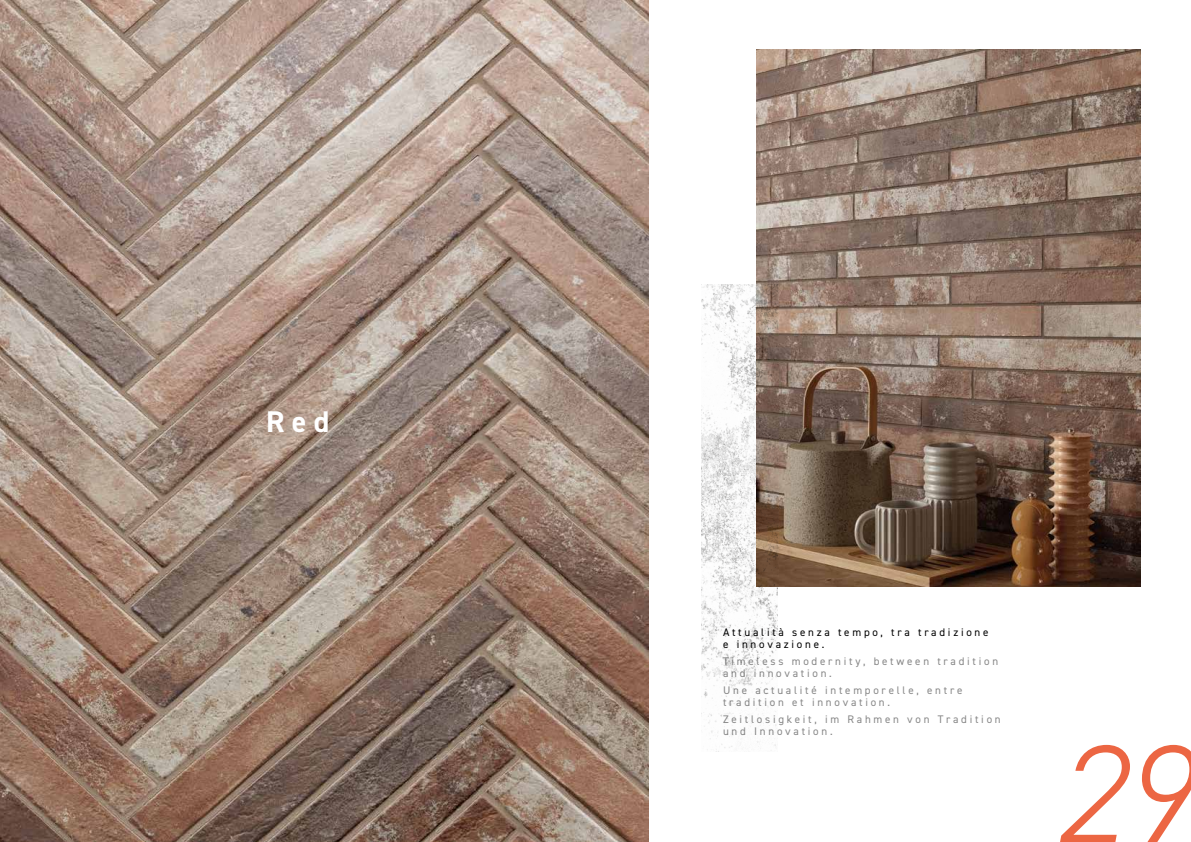
<style>
.page{position:relative;width:1191px;height:842px;background:#fff}
.page>*{position:absolute;margin:0;border:0;box-sizing:border-box;transform-origin:0 0}
.t1{font:italic 300 140px "DIN2014";color:#ec6643}
.t2{font:700 30px "DIN2014";color:#fff}
.t3{font:11px/12px "DIN2014";letter-spacing:.25em;color:#878787}
.t4{font:11px/12px "DIN2014";letter-spacing:.25em;color:#000}
</style>
<div class="page">
<img style="left:0;top:0;width:648px;height:842px">
<img style="left:756px;top:50px;width:385px;height:537px">
<img style="left:702px;top:285px;width:75px;height:465px">
<h2 class="t2" style="left:266px;top:402px;width:65px">Red</h2>
<p class="t4" style="left:723px;top:626px;width:267px">Attualità senza tempo, tra tradizione e innovazione.</p>
<p class="t3" style="left:723px;top:655px;width:277px">Timeless modernity, between tradition and innovation.</p>
<p class="t3" style="left:723px;top:684px;width:241px">Une actualité intemporelle, entre tradition et innovation.</p>
<p class="t3" style="left:723px;top:713px;width:279px">Zeitlosigkeit, im Rahmen von Tradition und Innovation.</p>
<h1 class="t1" style="left:1053px;top:709px;width:139px">29</h1>
</div>
